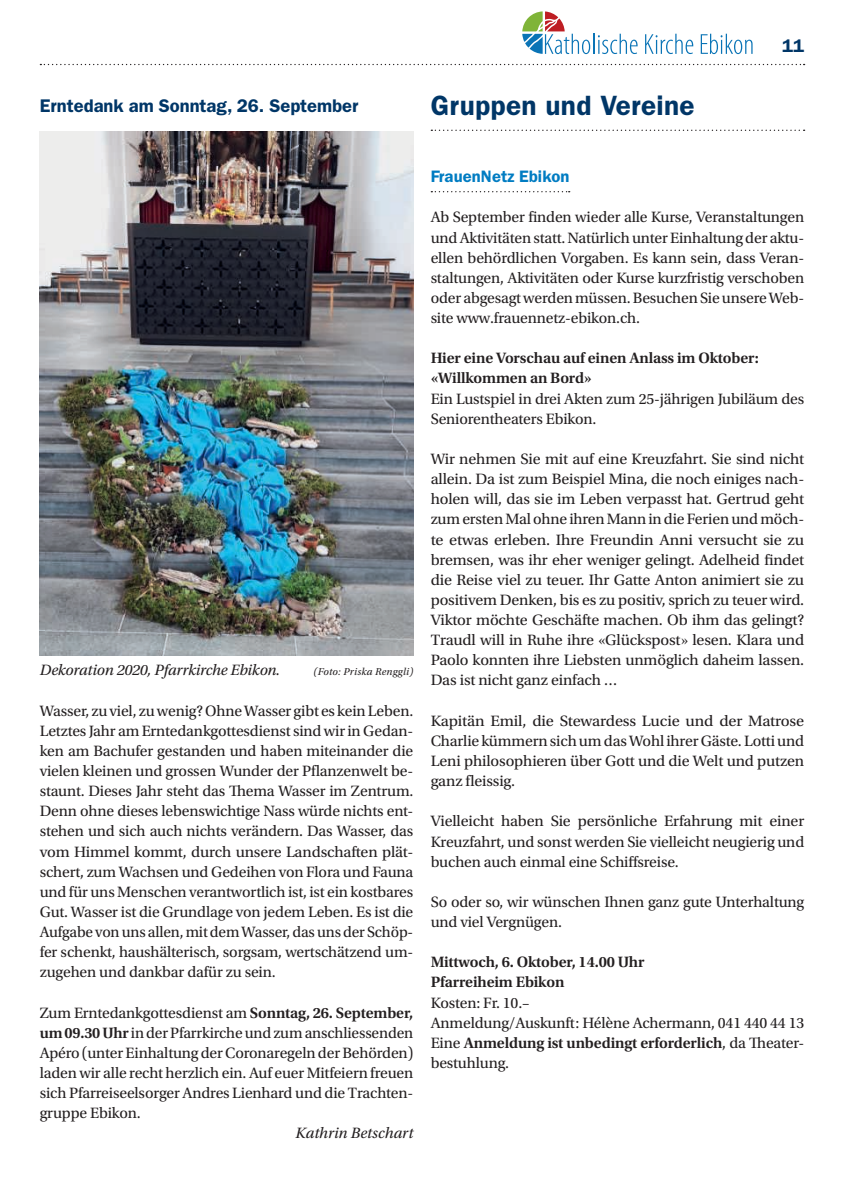
<style>
.page{position:relative;width:844px;height:1191px;background:#fff}
.page>*{position:absolute;margin:0;border:0;box-sizing:border-box;transform-origin:0 0}
.t1{font:600 28px "ITC Franklin Gothic Std";letter-spacing:.01em;color:#003667}
.t2{font:600 18.38px "ITC Franklin Gothic Std";color:#003667}
.t3{font:600 16.62px "ITC Franklin Gothic Std";letter-spacing:.005em;color:#007cc2}
.t4{font:15.75px/20.1px "Utopia Std";letter-spacing:-.01em;color:#231f20;text-align:justify}
.t5{font:15.75px/20.1px "Utopia Std";letter-spacing:-.01em;color:#231f20;text-align:justify;scale:1.04 1}
.t6{font:600 15.75px/20.1px "Utopia Std";letter-spacing:-.01em;color:#231f20}
.t7{font:italic 15.75px "Utopia Std";letter-spacing:-.01em;color:#231f20}
.t8{font:italic 10.5px "Utopia Std";letter-spacing:.02em;color:#231f20}
.s1{font-weight:600}
</style>
<div class="page">
<svg style="left:40px;top:64px;width:764px;height:1px"></svg>
<svg style="left:522px;top:11px;width:115px;height:43px"></svg>
<svg style="left:645px;top:34px;width:48px;height:20px"></svg>
<svg style="left:700px;top:34px;width:52px;height:20px"></svg>
<svg style="left:431px;top:130px;width:373px;height:1px"></svg>
<svg style="left:431px;top:191px;width:138px;height:1px"></svg>
<img style="left:40px;top:132px;width:373px;height:523px">
<p class="t2" style="left:40px;top:94px;width:320px">Erntedank am Sonntag, 26. September</p>
<h1 class="t1" style="left:430px;top:89px;width:265px">Gruppen und Vereine</h1>
<p class="t2" style="left:781px;top:35px;width:24px">11</p>
<p class="t7" style="left:40px;top:661px;width:242px">Dekoration 2020, Pfarrkirche Ebikon.</p>
<p class="t8" style="left:313px;top:666px;width:101px">(Foto: Priska Renggli)</p>
<p class="t4" style="left:40px;top:700px;width:375px">Wasser, zu viel, zu wenig? Ohne Wasser gibt es kein Leben.<br>Letztes Jahr am Erntedankgottesdienst sind wir in Gedan&shy;ken am Bachufer gestanden und haben miteinander die vielen kleinen und grossen Wunder der Pflanzenwelt be&shy;staunt. Dieses Jahr steht das Thema Wasser im Zentrum.<br>Denn ohne dieses lebenswichtige Nass würde nichts ent&shy;stehen und sich auch nichts verändern. Das Wasser, das vom Himmel kommt, durch unsere Landschaften plät&shy;schert, zum Wachsen und Gedeihen von Flora und Fauna und für uns Menschen verantwortlich ist, ist ein kostbares Gut. Wasser ist die Grundlage von jedem Leben. Es ist die Aufgabe von uns allen, mit dem Wasser, das uns der Schöp&shy;fer schenkt, haushälterisch, sorgsam, wertschätzend um&shy;zugehen und dankbar dafür zu sein.</p>
<p class="t4" style="left:40px;top:1002px;width:375px">Zum Erntedankgottesdienst am <span class="s1">Sonntag, 26. September, um 09.30 Uhr</span> in der Pfarrkirche und zum anschliessenden Apéro (unter Einhaltung der Coronaregeln der Behörden) laden wir alle recht herzlich ein. Auf euer Mitfeiern freuen sich Pfarreiseelsorger Andres Lienhard und die Trachten&shy;gruppe Ebikon.</p>
<p class="t7" style="left:295px;top:1124px;width:119px">Kathrin Betschart</p>
<p class="t3" style="left:430px;top:167px;width:140px">FrauenNetz Ebikon</p>
<p class="t4" style="left:430px;top:207px;width:375px">Ab September finden wieder alle Kurse, Veranstaltungen und Aktivitäten statt. Natürlich unter Einhaltung der aktu&shy;ellen behördlichen Vorgaben. Es kann sein, dass Veran&shy;staltungen, Aktivitäten oder Kurse kurzfristig verschoben oder abgesagt werden müssen. Besuchen Sie unsere Web&shy;site www.frauennetz-ebikon.ch.</p>
<p class="t6" style="left:430px;top:348px;width:330px">Hier eine Vorschau auf einen Anlass im Oktober: «Willkommen an Bord»</p>
<p class="t4" style="left:430px;top:389px;width:375px">Ein Lustspiel in drei Akten zum 25-jährigen Jubiläum des<br>Seniorentheaters Ebikon.</p>
<p class="t4" style="left:430px;top:449px;width:375px">Wir nehmen Sie mit auf eine Kreuzfahrt. Sie sind nicht allein. Da ist zum Beispiel Mina, die noch einiges nach&shy;holen will, das sie im Leben verpasst hat. Gertrud geht zum ersten Mal ohne ihren Mann in die Ferien und möch&shy;te etwas erleben. Ihre Freundin Anni versucht sie zu bremsen, was ihr eher weniger gelingt. Adelheid findet die Reise viel zu teuer. Ihr Gatte Anton animiert sie zu positivem Denken, bis es zu positiv, sprich zu teuer wird.<br>Viktor möchte Geschäfte machen. Ob ihm das gelingt?<br>Traudl will in Ruhe ihre «Glückspost» lesen. Klara und Paolo konnten ihre Liebsten unmöglich daheim lassen.<br>Das ist nicht ganz einfach …</p>
<p class="t5" style="left:430px;top:711px;width:360px">Kapitän Emil, die Stewardess Lucie und der Matrose Charlie kümmern sich um das Wohl ihrer Gäste. Lotti und Leni philosophieren über Gott und die Welt und putzen ganz fleissig.</p>
<p class="t4" style="left:430px;top:811px;width:375px">Vielleicht haben Sie persönliche Erfahrung mit einer Kreuzfahrt, und sonst werden Sie vielleicht neugierig und buchen auch einmal eine Schiffsreise.</p>
<p class="t4" style="left:430px;top:892px;width:375px">So oder so, wir wünschen Ihnen ganz gute Unterhaltung und viel Vergnügen.</p>
<p class="t6" style="left:430px;top:952px;width:215px">Mittwoch, 6. Oktober, 14.00 Uhr<br>Pfarreiheim Ebikon</p>
<p class="t4" style="left:430px;top:992px;width:375px;text-align:left">Kosten: Fr. 10.–<br>Anmeldung/Auskunft: Hélène Achermann, 041 440 44 13<br>Eine <span class="s1">Anmeldung ist unbedingt erforderlich</span>, da Theater&shy;bestuhlung.</p>
</div>
